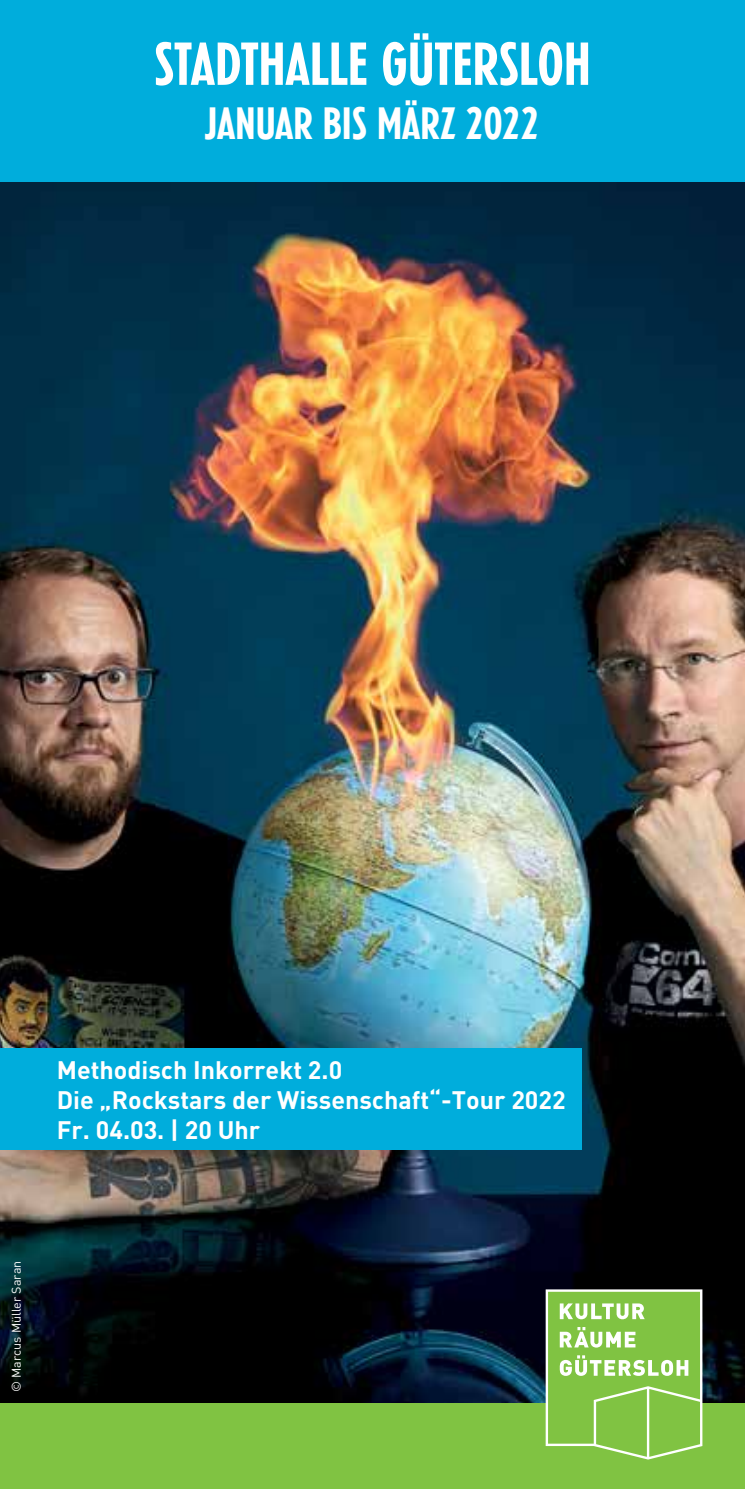
<style>
.page{position:relative;width:745px;height:1489px;background:#fff}
.page>*{position:absolute;margin:0;border:0;box-sizing:border-box;transform-origin:0 0}
.t1{font:700 condensed 60px "Erbar Com";color:#fff}
.t2{font:700 condensed 45px "Erbar Com";color:#fff}
.t3{font:700 25px/30px "DIN Pro";color:#fff}
.t4{font:12.5px "DIN Pro";color:#fff}
</style>
<div class="page">
<img style="left:0;top:181px;width:744px;height:1222px">
<hr style="left:744px;top:1387px;width:1px;height:101px;background:#00addc">
<hr style="left:744px;top:643px;width:1px;height:101px;background:#00addc">
<div style="left:0;top:1403px;width:744px;height:85px;background:#80c342"></div>
<svg style="left:545px;top:1289px;width:157px;height:170px"></svg>
<div style="left:0;top:0;width:744px;height:181px;background:#00addc"></div>
<div style="left:0;top:1048px;width:581px;height:101px;background:#00addc"></div>
<h1 class="t1" style="left:154px;top:29px;width:437px">STADTHALLE GÜTERSLOH</h1>
<h2 class="t2" style="left:205px;top:97px;width:336px">JANUAR BIS MÄRZ 2022</h2>
<p class="t3" style="left:57px;top:1052px;width:510px">Methodisch Inkorrekt 2.0<br>Die „Rockstars der Wissenschaft“-Tour 2022<br>Fr. 04.03. | 20 Uhr</p>
<p class="t4" style="left:7px;top:1391px;width:133px;rotate:-90deg">© Marcus Müller Saran</p>
</div>
